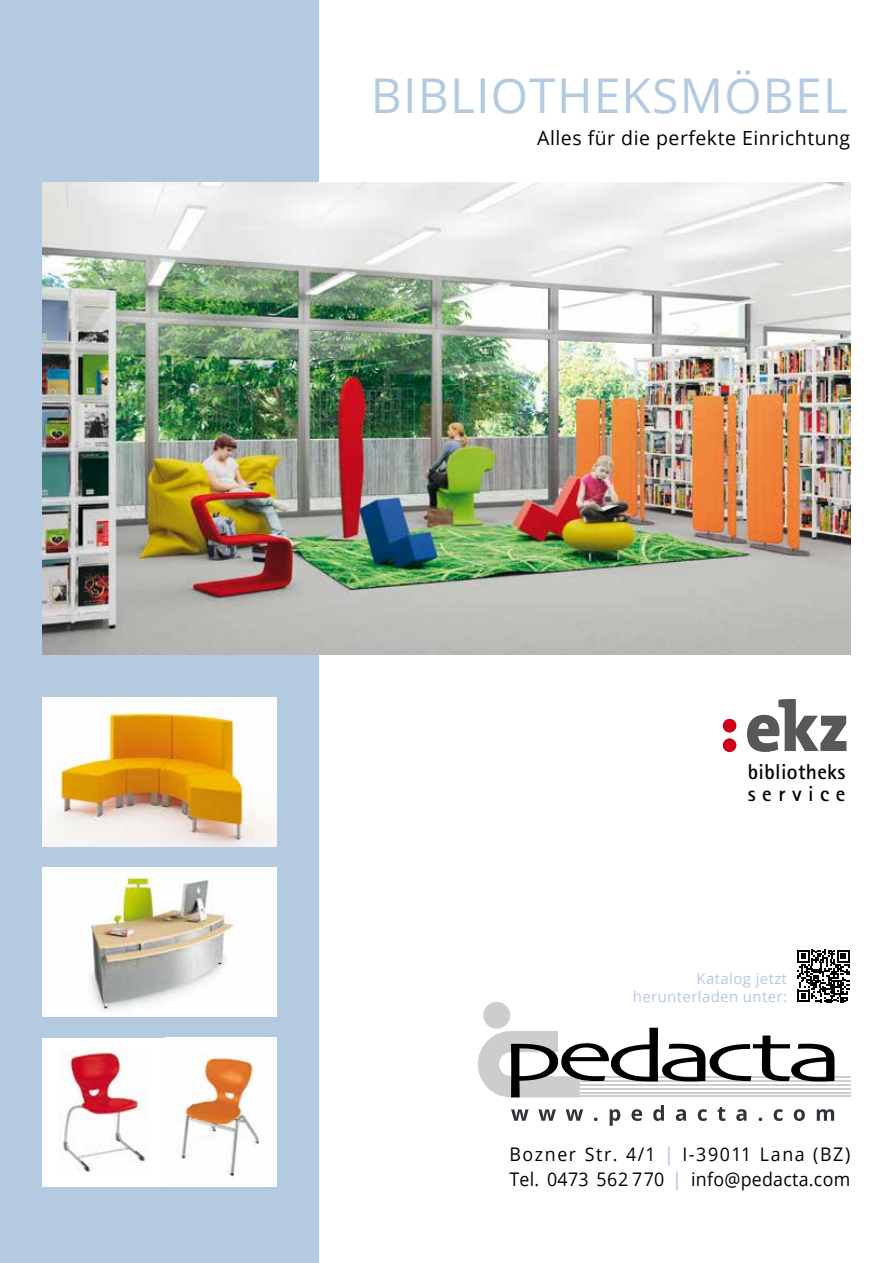
<style>
.page{position:relative;width:893px;height:1263px;background:#fff}
.page>*{position:absolute;margin:0;border:0;box-sizing:border-box;transform-origin:0 0}
.t1{font:48px "Open Sans";letter-spacing:.025em;color:#b4cae1}
.t2{font:700 21.6px/22.5px "Rotis Sans Serif Pro Cyr";letter-spacing:.015em;color:#000}
.t3{font:19.5px "Open Sans";letter-spacing:.025em;color:#000}
.t4{font:18.75px/26px "Open Sans";letter-spacing:.015em;color:#000;scale:.95 1}
.t5{font:15px/18px "Open Sans";letter-spacing:.025em;color:#b4cae1;text-align:right}
.s1{font-weight:600;color:#b4cae1}
</style>
<div class="page">
<div style="left:0;top:0;width:319px;height:1263px;background:#b4cae1"></div>
<img style="left:43px;top:183px;width:807px;height:472px">
<img style="left:43px;top:697px;width:233px;height:149px">
<img style="left:43px;top:867px;width:233px;height:149px">
<div style="left:43px;top:1037px;width:233px;height:149px;background:#fff"></div>
<img style="left:60px;top:1050px;width:86px;height:122px">
<img style="left:175px;top:1053px;width:86px;height:124px">
<svg style="left:723px;top:719px;width:13px;height:33px"></svg>
<svg style="left:747px;top:699px;width:99px;height:53px"></svg>
<svg style="left:478px;top:950px;width:372px;height:147px"></svg>
<svg style="left:511px;top:1105px;width:323px;height:21px"></svg>
<h1 class="t1" style="left:371px;top:63px;width:479px">BIBLIOTHEKSMÖBEL</h1>
<p class="t3" style="left:537px;top:124px;width:315px">Alles für die perfekte Einrichtung</p>
<p class="t2" style="left:748px;top:760px;width:99px">bibliotheks service</p>
<p class="t5" style="left:633px;top:970px;width:156px">Katalog jetzt herunterladen unter:</p>
<p class="t4" style="left:509px;top:1140px;width:360px">Bozner Str. 4/1 <span class="s1">|</span> I-39011 Lana (BZ)<br>Tel. 0473 562 770 <span class="s1">|</span> info@pedacta.com</p>
</div>
